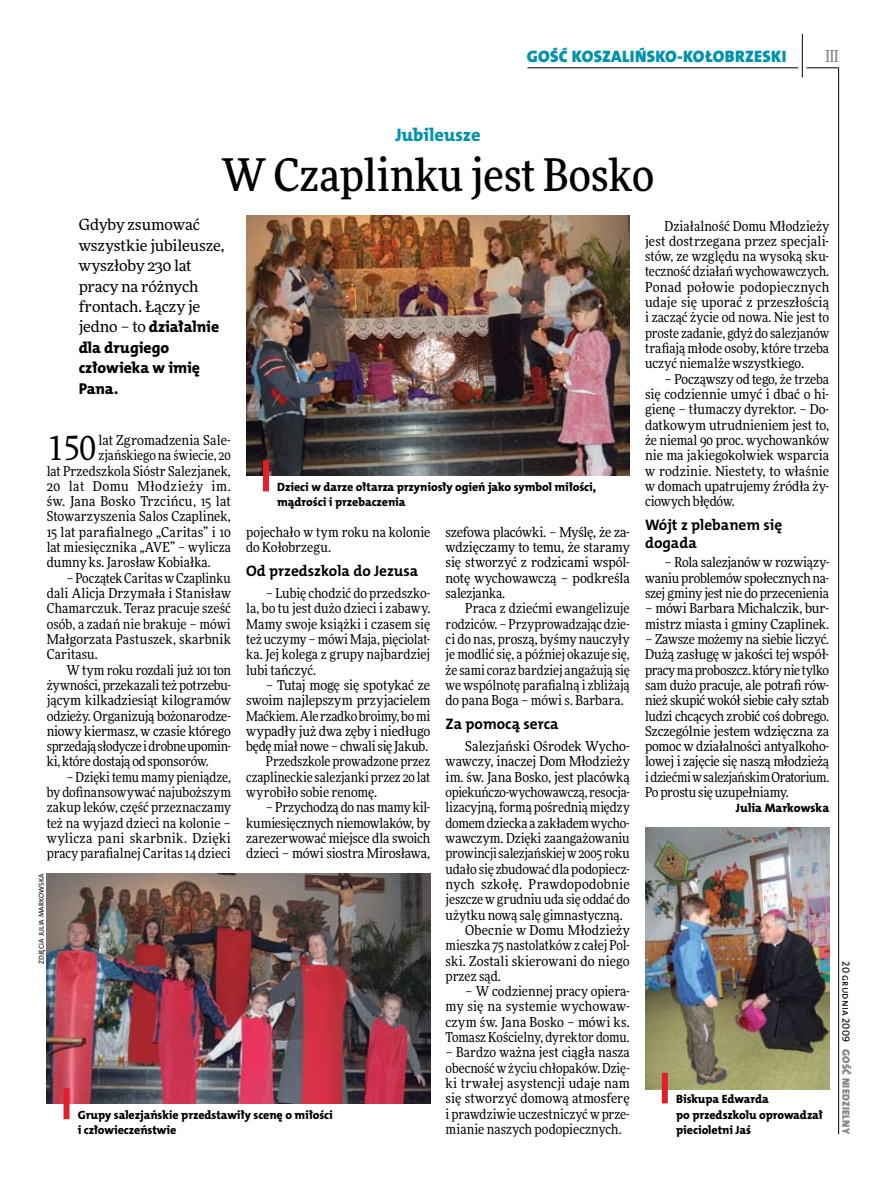
<style>
.page{position:relative;width:893px;height:1191px;background:#fff}
.page>*{position:absolute;margin:0;border:0;box-sizing:border-box;transform-origin:0 0}
.t1{font:500 45px "Freeday Narrow";color:#000}
.t2{font:34.8px "Freeday Narrow News";color:#000}
.t3{font:18.3px "The Mix HP8 Ex Bld";letter-spacing:.01em;color:#0093aa}
.t4{font:16.65px "The Mix HP9 Blk";letter-spacing:.02em;color:#0093aa}
.t5{font:500 16.5px "Freeday Narrow";color:#858486;scale:.9 1}
.t6{font:15.75px/20.4px "The Mix HP8 Ex Bld";color:#000}
.t7{font:15.45px/20.4px "Freeday News";letter-spacing:-.01em;color:#000}
.t8{font:15.3px/17.7px "The Mix HP7 Bld";color:#000}
.t9{font:13.65px/15.3px "Freeday Narrow News";letter-spacing:-.005em;color:#000;text-align:justify}
.t10{font:13.65px "Freeday Narrow News";letter-spacing:.015em;color:#000}
.t11{font:13.65px "Freeday Narrow News";letter-spacing:.02em;color:#000}
.t12{font:13.65px "Freeday Narrow News";letter-spacing:.04em;color:#000}
.t13{font:12.3px "The Mix HP8 Ex Bld";letter-spacing:.01em;color:#000}
.t14{font:12px/15.3px "The Mix HP8 Ex Bld";letter-spacing:-.005em;color:#000}
.t15{font:10.5px "The Mix HP9 Blk";letter-spacing:.025em;color:#858486}
.t16{font:10.5px "The Mix HP5 Plain";letter-spacing:.01em;color:#000}
.t17{font:7.2px "The Mix HP5 Plain";letter-spacing:.015em;color:#000}
.s1{font-family:"Freeday News";font-size:15.45px}
</style>
<div class="page">
<hr style="left:838px;top:68px;width:1px;height:1066px;background:#000">
<hr style="left:802px;top:34px;width:1px;height:43px;background:#000">
<hr style="left:806px;top:68px;width:33px;height:1px;background:#000">
<hr style="left:528px;top:68px;width:270px;height:1px;background:#000">
<img style="left:246px;top:215px;width:384px;height:260px">
<img style="left:645px;top:827px;width:184px;height:262px">
<img style="left:47px;top:873px;width:383px;height:230px">
<div style="left:64px;top:1088px;width:6px;height:31px;background:#df1f2a"></div>
<div style="left:263px;top:460px;width:6px;height:31px;background:#df1f2a"></div>
<div style="left:662px;top:1072px;width:6px;height:31px;background:#df1f2a"></div>
<p class="t4" style="left:527px;top:46px;width:261px">GOŚĆ KOSZALIŃSKO-KOŁOBRZESKI</p>
<p class="t5" style="left:825px;top:46px;width:16px">III</p>
<h3 class="t3" style="left:395px;top:123px;width:87px">Jubileusze</h3>
<h1 class="t1" style="left:222px;top:147px;width:434px">W Czaplinku jest Bosko</h1>
<p class="t7" style="left:79px;top:214px;width:147px">Gdyby zsumować wszystkie jubileusze, wyszłoby 230 lat pracy na różnych frontach. Łączy je</p>
<p class="t6" style="left:79px;top:317px;width:142px"><span class="s1">jedno – to</span> działalnie dla drugiego człowieka w imię<br>Pana.</p>
<p class="t9" style="left:645px;top:218px;width:186px;text-indent:20px">Działalność Domu Młodzieży jest dostrzegana przez specjali&shy;stów, ze względu na wysoką sku&shy;teczność działań wychowawczych.<br>Ponad połowie podopiecznych udaje się uporać z przeszłością i zacząć życie od nowa. Nie jest to proste zadanie, gdyż do salezjanów trafiają młode osoby, które trzeba uczyć niemalże wszystkiego.</p>
<p class="t9" style="left:645px;top:371px;width:186px;text-indent:20px">– Począwszy od tego, że trzeba się codziennie umyć i dbać o hi&shy;gienę – tłumaczy dyrektor. – Do&shy;datkowym utrudnieniem jest to, że niemal 90 proc. wychowanków nie ma jakiegokolwiek wsparcia w rodzinie. Niestety, to właśnie w domach upatrujemy źródła ży&shy;ciowych błędów.</p>
<p class="t8" style="left:645px;top:516px;width:139px">Wójt z plebanem się dogada</p>
<p class="t9" style="left:645px;top:555px;width:186px;text-indent:20px">– Rola salezjanów w rozwiązy&shy;waniu problemów społecznych na&shy;szej gminy jest nie do przecenienia</p>
<p class="t9" style="left:645px;top:600px;width:186px">– mówi Barbara Michalczik, bur&shy;mistrz miasta i gminy Czaplinek.</p>
<p class="t9" style="left:645px;top:631px;width:186px">– Zawsze możemy na siebie liczyć.<br>Dużą zasługę w jakości tej współ&shy;pracy ma proboszcz. który nie tylko sam dużo pracuje, ale potrafi rów&shy;nież skupić wokół siebie cały sztab ludzi chcących zrobić coś dobrego.<br>Szczególnie jestem wdzięczna za pomoc w działalności antyalkoho&shy;lowej i zajęcie się naszą młodzieżą idziećmi wsalezjańskim Oratorium.<br>Po prostu się uzupełniamy.</p>
<p class="t13" style="left:736px;top:800px;width:95px">Julia Markowska</p>
<h2 class="t2" style="left:47px;top:426px;width:51px">150</h2>
<p class="t9" style="left:98px;top:432px;width:134px">lat Zgromadzenia Sale-</p>
<p class="t9" style="left:98px;top:447px;width:134px">zjańskiego na świecie, 20</p>
<p class="t9" style="left:47px;top:463px;width:186px">lat Przedszkola Sióstr Salezjanek,</p>
<p class="t12" style="left:47px;top:477px;width:186px">20 lat Domu Młodzieży im.</p>
<p class="t10" style="left:47px;top:493px;width:186px">św. Jana Bosko Trzcińcu, 15 lat</p>
<p class="t9" style="left:47px;top:509px;width:186px">Stowarzyszenia Salos Czaplinek,</p>
<p class="t9" style="left:47px;top:524px;width:186px">15 lat parafialnego „Caritas” i 10</p>
<p class="t9" style="left:47px;top:539px;width:186px">lat miesięcznika „AVE” – wylicza</p>
<p class="t9" style="left:47px;top:555px;width:166px">dumny ks. Jarosław Kobiałka.</p>
<p class="t9" style="left:47px;top:570px;width:186px;text-indent:20px">– Początek Caritas w Czaplinku dali Alicja Drzymała i Stanisław Chamarczuk. Teraz pracuje sześć osób, a zadań nie brakuje – mówi Małgorzata Pastuszek, skarbnik Caritasu.</p>
<p class="t9" style="left:47px;top:662px;width:186px;text-indent:20px">W tym roku rozdali już 101 ton żywności, przekazali też potrzebu&shy;jącym kilkadziesiąt kilogramów odzieży. Organizują bożonarodze&shy;niowy kiermasz, w czasie którego sprzedają słodycze idrobne upomin&shy;ki, które dostają od sponsorów.</p>
<p class="t9" style="left:47px;top:769px;width:186px;text-indent:20px">– Dzięki temu mamy pieniądze, by dofinansowywać najuboższym zakup leków, część przeznaczamy też na wyjazd dzieci na kolonie – wylicza pani skarbnik. Dzięki pracy parafialnej Caritas 14 dzieci</p>
<p class="t14" style="left:277px;top:479px;width:320px">Dzieci w darze ołtarza przyniosły ogień jako symbol miłości, mądrości i przebaczenia</p>
<p class="t9" style="left:246px;top:524px;width:186px">pojechało w tym roku na kolonie do Kołobrzegu.</p>
<p class="t8" style="left:246px;top:562px;width:174px">Od przedszkola do Jezusa</p>
<p class="t9" style="left:246px;top:585px;width:186px;text-indent:20px">– Lubię chodzić do przedszko&shy;la, bo tu jest dużo dzieci i zabawy.<br>Mamy swoje książki i czasem się też uczymy – mówi Maja, pięciolat&shy;ka. Jej kolega z grupy najbardziej lubi tańczyć.</p>
<p class="t9" style="left:266px;top:677px;width:166px">– Tutaj mogę się spotykać ze</p>
<p class="t9" style="left:246px;top:692px;width:186px">swoim najlepszym przyjacielem</p>
<p class="t9" style="left:246px;top:708px;width:186px">Maćkiem. Ale rzadko broimy, bo mi</p>
<p class="t9" style="left:246px;top:723px;width:186px">wypadły już dwa zęby i niedługo</p>
<p class="t9" style="left:246px;top:738px;width:183px">będę miał nowe – chwali się Jakub.</p>
<p class="t9" style="left:266px;top:754px;width:166px">Przedszkole prowadzone przez</p>
<p class="t9" style="left:246px;top:769px;width:186px">czaplineckie salezjanki przez 20 lat</p>
<p class="t9" style="left:246px;top:784px;width:133px">wyrobiło sobie renomę.</p>
<p class="t9" style="left:246px;top:799px;width:186px;text-indent:20px">– Przychodzą do nas mamy kil&shy;kumiesięcznych niemowlaków, by zarezerwować miejsce dla swoich dzieci – mówi siostra Mirosława,</p>
<p class="t9" style="left:446px;top:524px;width:186px">szefowa placówki. – Myślę, że za&shy;wdzięczamy to temu, że staramy się stworzyć z rodzicami wspól&shy;notę wychowawczą – podkreśla salezjanka.</p>
<p class="t9" style="left:446px;top:600px;width:186px;text-indent:20px">Praca z dziećmi ewangelizuje rodziców. – Przyprowadzając dzie&shy;ci do nas, proszą, byśmy nauczyły je modlić się, a później okazuje się, że sami coraz bardziej angażują się we wspólnotę parafialną i zbliżają do pana Boga – mówi s. Barbara.</p>
<p class="t8" style="left:446px;top:715px;width:114px">Za pomocą serca</p>
<p class="t9" style="left:465px;top:738px;width:166px">Salezjański Ośrodek Wycho-</p>
<p class="t9" style="left:446px;top:754px;width:186px">wawczy, inaczej Dom Młodzieży</p>
<p class="t9" style="left:446px;top:769px;width:186px">im. św. Jana Bosko, jest placówką</p>
<p class="t9" style="left:446px;top:784px;width:186px">opiekuńczo-wychowawczą, resocja-</p>
<p class="t9" style="left:446px;top:799px;width:186px">lizacyjną, formą pośrednią między</p>
<p class="t9" style="left:446px;top:815px;width:186px">domem dziecka a zakładem wycho-</p>
<p class="t9" style="left:446px;top:830px;width:186px">wawczym. Dzięki zaangażowaniu</p>
<p class="t9" style="left:446px;top:845px;width:186px">prowincji salezjańskiej w2005 roku</p>
<p class="t9" style="left:446px;top:861px;width:186px">udało się zbudować dla podopiecz-</p>
<p class="t11" style="left:446px;top:875px;width:186px">nych szkołę. Prawdopodobnie</p>
<p class="t9" style="left:446px;top:891px;width:186px">jeszcze wgrudniu uda się oddać do</p>
<p class="t9" style="left:446px;top:907px;width:179px">użytku nową salę gimnastyczną.</p>
<p class="t10" style="left:465px;top:921px;width:166px">Obecnie w Domu Młodzieży</p>
<p class="t9" style="left:446px;top:937px;width:186px">mieszka 75 nastolatków z całej Pol-</p>
<p class="t9" style="left:446px;top:953px;width:186px">ski. Zostali skierowani do niego</p>
<p class="t9" style="left:446px;top:968px;width:57px">przez sąd.</p>
<p class="t9" style="left:446px;top:983px;width:186px;text-indent:20px">– W codziennej pracy opiera&shy;my się na systemie wychowaw&shy;czym św. Jana Bosko – mówi ks.<br>Tomasz Kościelny, dyrektor domu.</p>
<p class="t9" style="left:446px;top:1044px;width:186px">– Bardzo ważna jest ciągła nasza obecność w życiu chłopaków. Dzię&shy;ki trwałej asystencji udaje nam się stworzyć domową atmosferę i prawdziwie uczestniczyć w prze&shy;mianie naszych podopiecznych.</p>
<p class="t17" style="left:37px;top:964px;width:92px;rotate:-90deg">zdjęcia Julia Markowska</p>
<p class="t14" style="left:676px;top:1091px;width:148px">Biskupa Edwarda<br>po przedszkolu oprowadzał piecioletni Jaś</p>
<p class="t14" style="left:78px;top:1107px;width:256px">Grupy salezjańskie przedstawiły scenę o miłości i człowieczeństwie</p>
<p class="t16" style="left:853px;top:961px;width:82px;rotate:90deg">20 grudnia 2009</p>
<p class="t15" style="left:853px;top:1049px;width:86px;rotate:90deg">GOŚĆ NIEDZIELNY</p>
</div>
